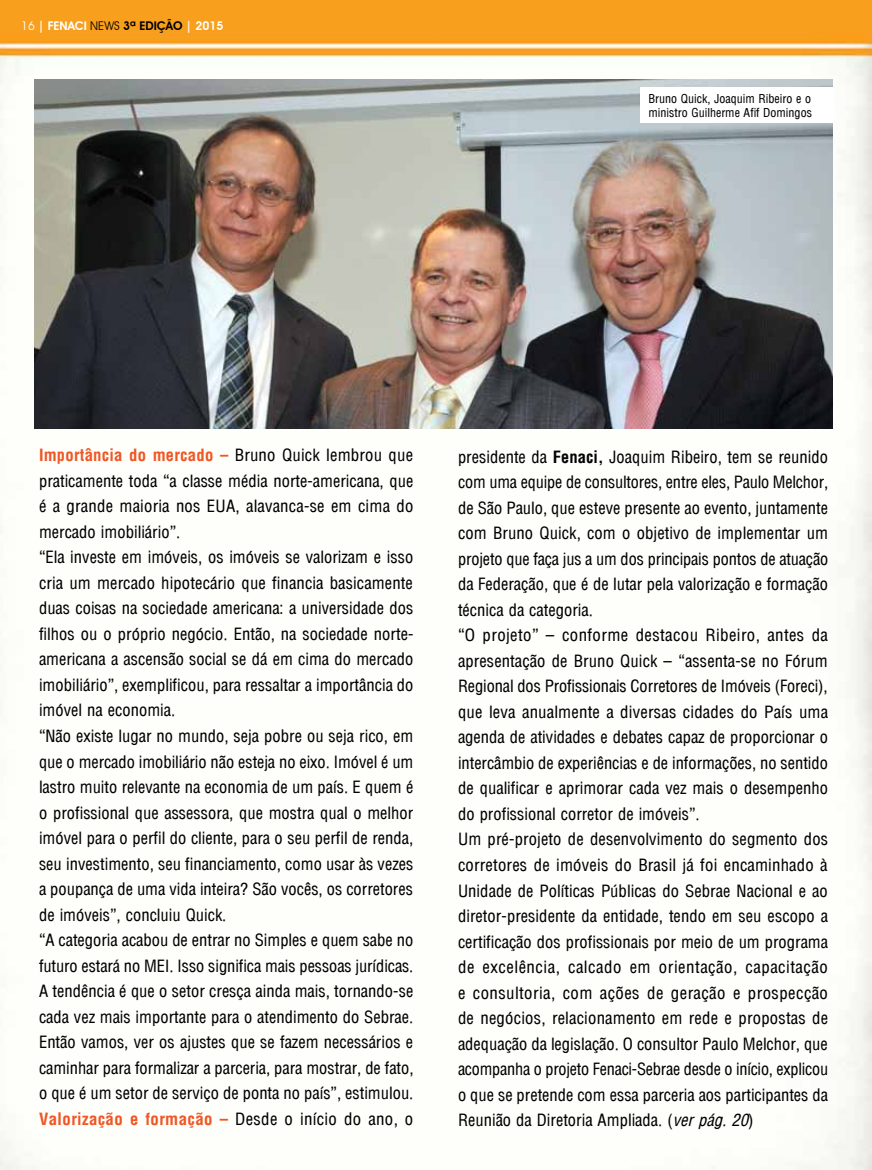
<style>
.page{position:relative;width:872px;height:1170px;background:#fff}
.page>*{position:absolute;margin:0;border:0;box-sizing:border-box;transform-origin:0 0}
.t1{font:16.5px/25.5px "Arena Condensed";color:#000}
.t2{font:700 condensed 16.5px "Arena";letter-spacing:.015em;color:#f05626}
.t3{font:12px/14.4px "Arena Condensed";color:#000}
.t4{font:600 12px "Avant Garde IT Cby BT";color:#fff}
.s1{font-weight:400}
.s2{font-weight:400;color:#000}
.s3{color:#000}
.s4{font-family:"Arena Condensed";font-weight:400;font-stretch:normal;color:#000}
.s5{font-family:"Arena";font-weight:700;font-stretch:condensed}
.s6{font-family:"Arena";font-style:italic;font-stretch:condensed}
</style>
<div class="page">
<img style="left:0;top:0;width:872px;height:1169px">
<img style="left:35px;top:79px;width:797px;height:349px">
<div style="left:640px;top:87px;width:194px;height:36px;background:#fff"></div>
<p class="t4" style="left:21px;top:19px;width:204px"><span class="s1">16</span> | FENACI <span class="s2">NEWS</span> <span class="s3">3ª EDIÇÃO</span> | 2015</p>
<p class="t3" style="left:648px;top:91px;width:165px">Bruno Quick, Joaquim Ribeiro e o ministro Guilherme Afif Domingos</p>
<p class="t2" style="left:39px;top:445px;width:376px">Importância do mercado – <span class="s4">Bruno Quick lembrou que</span></p>
<p class="t1" style="left:39px;top:468px;width:376px">praticamente toda “a classe média norte-americana, que é a grande maioria nos EUA, alavanca-se em cima do mercado imobiliário”.<br>“Ela investe em imóveis, os imóveis se valorizam e isso cria um mercado hipotecário que financia basicamente duas coisas na sociedade americana: a universidade dos filhos ou o próprio negócio. Então, na sociedade norte&shy;americana a ascensão social se dá em cima do mercado imobiliário”, exemplificou, para ressaltar a importância do imóvel na economia.<br>“Não existe lugar no mundo, seja pobre ou seja rico, em que o mercado imobiliário não esteja no eixo. Imóvel é um lastro muito relevante na economia de um país. E quem é o profissional que assessora, que mostra qual o melhor imóvel para o perfil do cliente, para o seu perfil de renda, seu investimento, seu financiamento, como usar às vezes a poupança de uma vida inteira? São vocês, os corretores de imóveis”, concluiu Quick.<br>“A categoria acabou de entrar no Simples e quem sabe no futuro estará no MEI. Isso significa mais pessoas jurídicas.<br>A tendência é que o setor cresça ainda mais, tornando-se cada vez mais importante para o atendimento do Sebrae.<br>Então vamos, ver os ajustes que se fazem necessários e caminhar para formalizar a parceria, para mostrar, de fato, o que é um setor de serviço de ponta no país”, estimulou.</p>
<p class="t2" style="left:39px;top:1108px;width:376px">Valorização e formação – <span class="s4">Desde o início do ano, o</span></p>
<p class="t1" style="left:458px;top:444px;width:372px">presidente da <span class="s5">Fenaci,</span> Joaquim Ribeiro, tem se reunido com uma equipe de consultores, entre eles, Paulo Melchor, de São Paulo, que esteve presente ao evento, juntamente com Bruno Quick, com o objetivo de implementar um projeto que faça jus a um dos principais pontos de atuação da Federação, que é de lutar pela valorização e formação técnica da categoria.<br>“O projeto” – conforme destacou Ribeiro, antes da apresentação de Bruno Quick – “assenta-se no Fórum Regional dos Profissionais Corretores de Imóveis (Foreci), que leva anualmente a diversas cidades do País uma agenda de atividades e debates capaz de proporcionar o intercâmbio de experiências e de informações, no sentido de qualificar e aprimorar cada vez mais o desempenho do profissional corretor de imóveis”.<br>Um pré-projeto de desenvolvimento do segmento dos corretores de imóveis do Brasil já foi encaminhado à Unidade de Políticas Públicas do Sebrae Nacional e ao diretor-presidente da entidade, tendo em seu escopo a certificação dos profissionais por meio de um programa de excelência, calcado em orientação, capacitação e consultoria, com ações de geração e prospecção de negócios, relacionamento em rede e propostas de adequação da legislação. O consultor Paulo Melchor, que acompanha o projeto Fenaci-Sebrae desde o início, explicou o que se pretende com essa parceria aos participantes da Reunião da Diretoria Ampliada. (<span class="s6">ver pág. 20</span>)</p>
</div>
